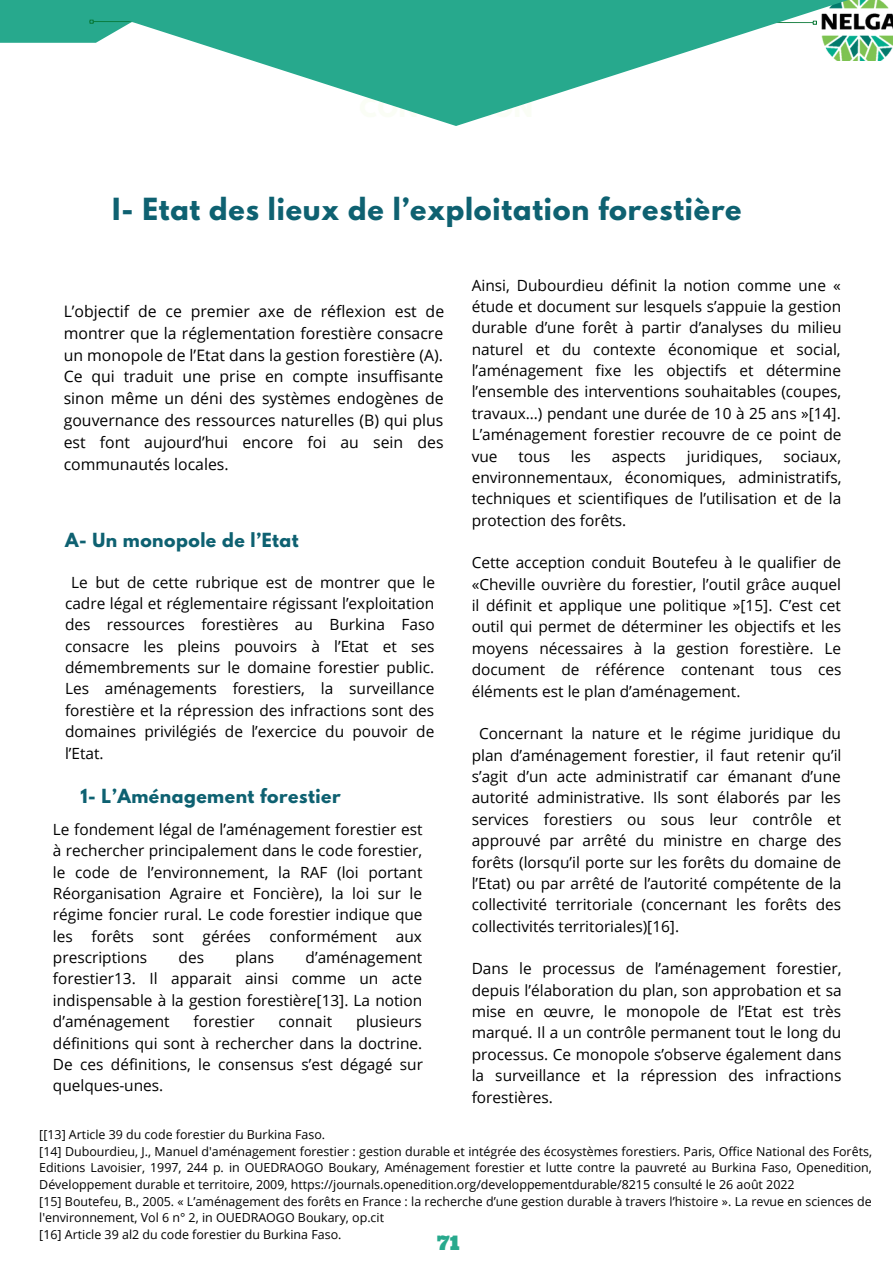
<style>
.page{position:relative;width:893px;height:1264px;background:#fff}
.page>*{position:absolute;margin:0;border:0;box-sizing:border-box;transform-origin:0 0}
.t1{font:700 27px "League Spartan";letter-spacing:.03em;color:#0e6171}
.t2{font:19.95px "Ultra";color:#27a98d}
.t3{font:700 17.25px "League Spartan";letter-spacing:.03em;color:#0e6171}
.t4{font:15.75px/21.9px "Open Sans";color:#000;text-align:justify}
.t5{font:15.45px/21.3px "Open Sans";color:#000;text-align:justify}
.t6{font:12.45px/16.6px "Open Sans";color:#000;text-align:justify}
</style>
<div class="page">
<img style="left:872px;top:0;width:20px;height:61px">
<div style="left:0;top:0;width:39px;height:43px;background:#27a98d"></div>
<svg style="left:39px;top:0;width:833px;height:126px"></svg>
<p class="t1" style="left:112px;top:196px;width:630px">I- Etat des lieux de l’exploitation forestière</p>
<p class="t4" style="left:64px;top:300px;width:382px">L’objectif de ce premier axe de réflexion est de montrer que la réglementation forestière consacre un monopole de l’Etat dans la gestion forestière (A).<br>Ce qui traduit une prise en compte insuffisante sinon même un déni des systèmes endogènes de gouvernance des ressources naturelles (B) qui plus est font aujourd’hui encore foi au sein des communautés locales.</p>
<p class="t3" style="left:65px;top:531px;width:235px">A- Un monopole de l’Etat</p>
<p class="t5" style="left:65px;top:571px;width:371px;text-indent:6px">Le but de cette rubrique est de montrer que le cadre légal et réglementaire régissant l’exploitation des ressources forestières au Burkina Faso consacre les pleins pouvoirs à l’Etat et ses démembrements sur le domaine forestier public.<br>Les aménagements forestiers, la surveillance forestière et la répression des infractions sont des domaines privilégiés de l’exercice du pouvoir de l’Etat.</p>
<p class="t3" style="left:81px;top:787px;width:261px">1- L’Aménagement forestier</p>
<p class="t5" style="left:53px;top:818px;width:371px">Le fondement légal de l’aménagement forestier est à rechercher principalement dans le code forestier, le code de l’environnement, la RAF (loi portant Réorganisation Agraire et Foncière), la loi sur le régime foncier rural. Le code forestier indique que les forêts sont gérées conformément aux prescriptions</p>
<p class="t5" style="left:53px;top:946px;width:371px;text-indent:252px">d’aménagement forestier13. Il apparait ainsi comme un acte indispensable à la gestion forestière[13]. La notion d’aménagement</p>
<p class="t5" style="left:178px;top:946px;width:27px">des</p>
<p class="t5" style="left:235px;top:946px;width:40px">plans</p>
<p class="t5" style="left:193px;top:1010px;width:63px">forestier</p>
<p class="t5" style="left:278px;top:1010px;width:55px">connait</p>
<p class="t5" style="left:53px;top:1010px;width:371px;text-indent:303px">plusieurs définitions qui sont à rechercher dans la doctrine.<br>De ces définitions, le consensus s’est dégagé sur quelques-unes.</p>
<p class="t5" style="left:471px;top:274px;width:371px">Ainsi, Dubourdieu définit la notion comme une « étude et document sur lesquels s’appuie la gestion durable d’une forêt à partir d’analyses du milieu naturel et du contexte économique et social, l’aménagement fixe les objectifs et détermine l’ensemble des interventions souhaitables (coupes, travaux…) pendant une durée de 10 à 25 ans »[14].<br>L’aménagement forestier recouvre de ce point de vue</p>
<p class="t5" style="left:518px;top:445px;width:33px">tous</p>
<p class="t5" style="left:571px;top:445px;width:21px">les</p>
<p class="t5" style="left:611px;top:445px;width:56px">aspects</p>
<p class="t5" style="left:686px;top:445px;width:77px">juridiques,</p>
<p class="t5" style="left:471px;top:445px;width:371px;text-indent:311px">sociaux, environnementaux, économiques, administratifs, techniques et scientifiques de l’utilisation et de la protection des forêts.</p>
<p class="t5" style="left:471px;top:551px;width:371px">Cette acception conduit Boutefeu à le qualifier de «Cheville ouvrière du forestier, l’outil grâce auquel il définit et applique une politique »[15]. C’est cet outil qui permet de déterminer les objectifs et les moyens nécessaires à la gestion forestière. Le document de référence contenant tous ces éléments est le plan d’aménagement.</p>
<p class="t5" style="left:471px;top:722px;width:371px;text-indent:7px">Concernant la nature et le régime juridique du plan d’aménagement forestier, il faut retenir qu’il s’agit d’un acte administratif car émanant d’une autorité administrative. Ils sont élaborés par les services forestiers ou sous leur contrôle et approuvé par arrêté du ministre en charge des forêts (lorsqu’il porte sur les forêts du domaine de l’Etat) ou par arrêté de l’autorité compétente de la collectivité territoriale (concernant les forêts des collectivités territoriales)[16].</p>
<p class="t5" style="left:471px;top:957px;width:371px">Dans le processus de l’aménagement forestier, depuis l’élaboration du plan, son approbation et sa mise en œuvre, le monopole de l’Etat est très marqué. Il a un contrôle permanent tout le long du processus. Ce monopole s’observe également dans la surveillance et la répression des infractions forestières.</p>
<p class="t6" style="left:39px;top:1126px;width:287px">[[13] Article 39 du code forestier du Burkina Faso.</p>
<p class="t6" style="left:39px;top:1142px;width:834px">[14] Dubourdieu, J., Manuel d'aménagement forestier : gestion durable et intégrée des écosystèmes forestiers. Paris, Office National des Forêts, Editions Lavoisier, 1997, 244 p. in OUEDRAOGO Boukary, Aménagement forestier et lutte contre la pauvreté au Burkina Faso, Openedition, Développement durable et territoire, 2009, https://journals.openedition.org/developpementdurable/8215 consulté le 26 août 2022</p>
<p class="t6" style="left:39px;top:1192px;width:834px">[15] Boutefeu, B., 2005. « L’aménagement des forêts en France : la recherche d’une gestion durable à travers l’histoire ». La revue en sciences de l'environnement, Vol 6 n° 2, in OUEDRAOGO Boukary, op.cit</p>
<p class="t6" style="left:39px;top:1225px;width:304px">[16] Article 39 al2 du code forestier du Burkina Faso.</p>
<p class="t2" style="left:437px;top:1229px;width:24px">71</p>
</div>
